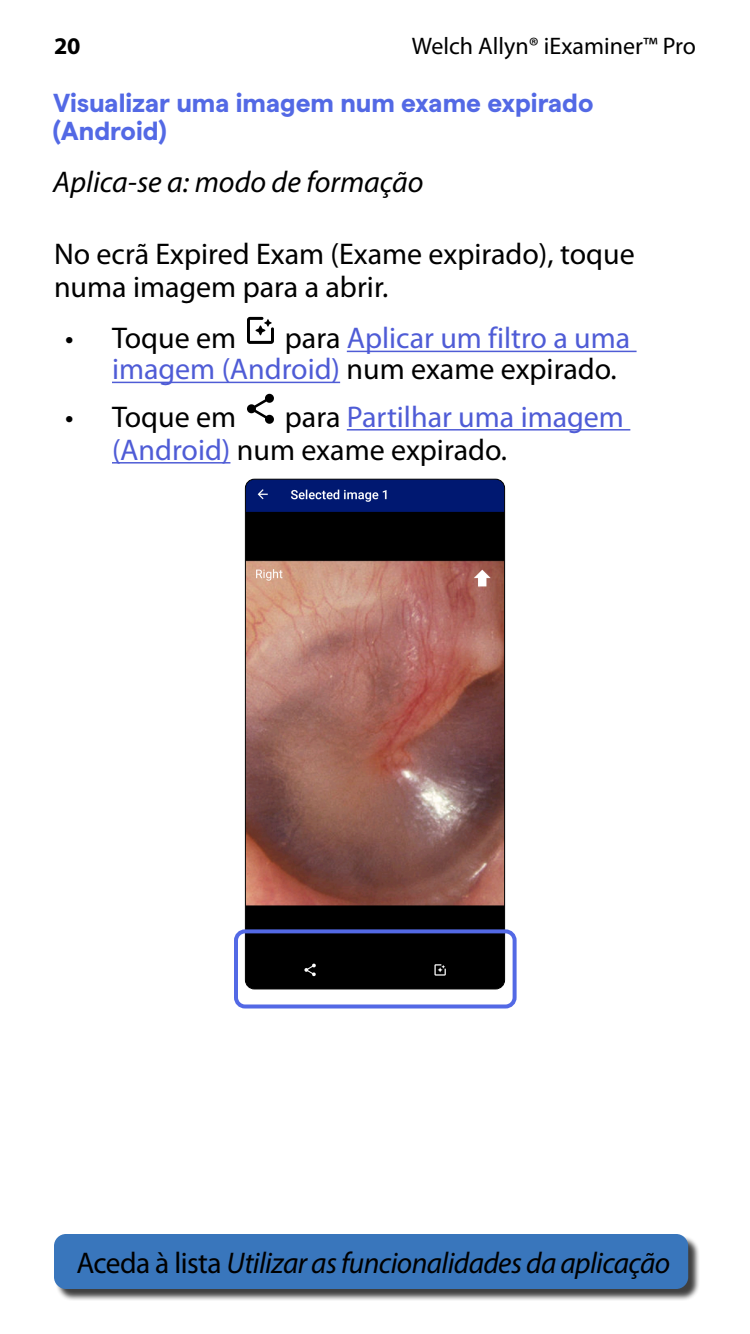
<style>
.page{position:relative;width:750px;height:1334px;background:#fff}
.page>*{position:absolute;margin:0;border:0;box-sizing:border-box;transform-origin:0 0}
.t1{font:30px/31px "Myriad Pro";color:#4f5cd6}
.t2{font:30px/33px "Myriad Pro";color:#000}
.t3{font:italic 30px "Myriad Pro";letter-spacing:-.02em;color:#000}
.t4{font:italic 30px "Myriad Pro";color:#000}
.t5{font:700 26px/28px "Matter";color:#5369e5}
.t6{font:24px "Myriad Pro";color:#000}
.t7{font:700 24px "Myriad Pro";color:#000}
.s1{color:#000}
.s2{font-style:normal}
</style>
<div class="page">
<div style="left:56px;top:1236px;width:645px;height:65px;background:#000;opacity:.75"></div>
<div style="left:54px;top:1234px;width:634px;height:55px;background:#3976bc;border-radius:12px"></div>
<hr style="left:347px;top:351px;width:290px;height:1px;background:#4f5cd6">
<hr style="left:112px;top:382px;width:228px;height:1px;background:#4f5cd6">
<hr style="left:347px;top:429px;width:283px;height:2px;background:#4f5cd6">
<hr style="left:112px;top:462px;width:118px;height:2px;background:#4f5cd6">
<svg style="left:247px;top:317px;width:27px;height:27px"></svg>
<svg style="left:247px;top:394px;width:27px;height:30px"></svg>
<img style="left:245px;top:479px;width:260px;height:510px">
<div style="left:245px;top:479px;width:260px;height:510px;border:1px solid #000;border-radius:9px"></div>
<div style="left:234px;top:929px;width:283px;height:80px;border:4px solid #5369e5;border-radius:9px"></div>
<p class="t7" style="left:54px;top:30px;width:28px">20</p>
<p class="t6" style="left:412px;top:31px;width:286px">Welch Allyn® iExaminer™ Pro</p>
<p class="t5" style="left:53px;top:87px;width:542px">Visualizar uma imagem num exame expirado (Android)</p>
<p class="t4" style="left:53px;top:163px;width:372px">Aplica-se a: modo de formação</p>
<p class="t2" style="left:54px;top:236px;width:582px">No ecrã Expired Exam (Exame expirado), toque numa imagem para a abrir.</p>
<p class="t2" style="left:65px;top:321px;width:173px">• Toque em</p>
<p class="t1" style="left:112px;top:322px;width:520px;text-indent:173px"><span class="s1">para</span> Aplicar um filtro a uma imagem (Android) <span class="s1">num exame expirado.</span></p>
<p class="t2" style="left:65px;top:400px;width:173px">• Toque em</p>
<p class="t1" style="left:112px;top:400px;width:514px;line-height:33px;text-indent:173px"><span class="s1">para</span> Partilhar uma imagem (Android) <span class="s1">num exame expirado.</span></p>
<p class="t3" style="left:76px;top:1244px;width:595px"><span class="s2">Aceda à lista</span> Utilizar as funcionalidades da aplicação</p>
</div>
